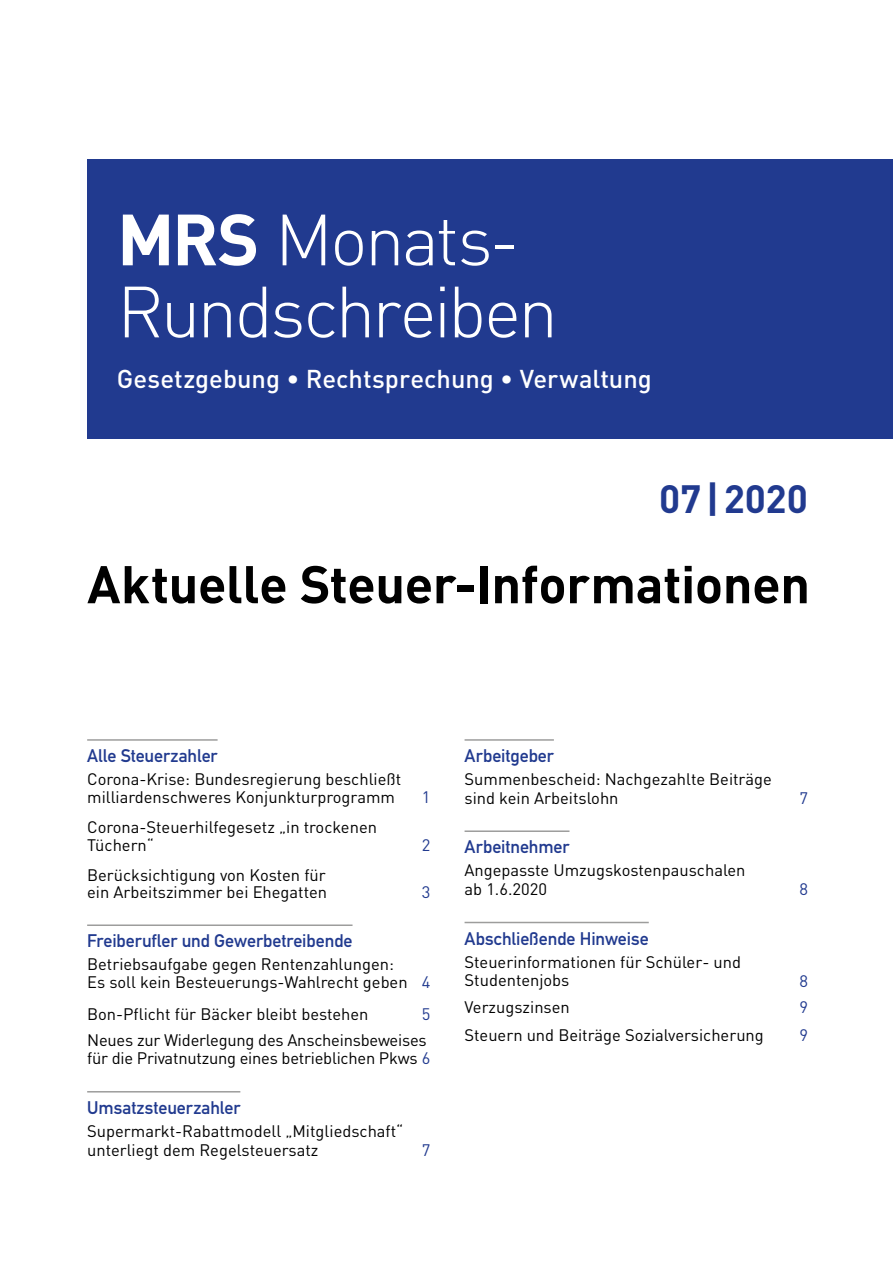
<style>
.page{position:relative;width:893px;height:1263px;background:#fff}
.page>*{position:absolute;margin:0;border:0;box-sizing:border-box;transform-origin:0 0}
.t1{font:300 71.25px/72px "DIN Pro";letter-spacing:-.04em;color:#fff}
.t2{font:700 52.2px "DIN Pro";letter-spacing:-.01em;color:#000}
.t3{font:700 39px "DIN Pro";color:#213a8f}
.t4{font:500 25.5px "DIN Pro";color:#fff}
.t5{font:18px "DIN Mittelschrift Std";letter-spacing:-.005em;color:#213a8f}
.t6{font:16.5px/18px "DIN Pro";color:#000}
.t7{font:16.5px "DIN Pro";color:#213a8f}
.s1{font-weight:700}
.s2{color:#213a8f}
</style>
<div class="page">
<hr style="left:87px;top:739px;width:131px;height:2px;background:#9d9d9c">
<hr style="left:87px;top:924px;width:266px;height:2px;background:#9d9d9c">
<hr style="left:87px;top:1091px;width:153px;height:1px;background:#9d9d9c">
<hr style="left:465px;top:739px;width:89px;height:2px;background:#9d9d9c">
<hr style="left:465px;top:830px;width:104px;height:2px;background:#9d9d9c">
<hr style="left:465px;top:922px;width:184px;height:1px;background:#9d9d9c">
<div style="left:87px;top:160px;width:806px;height:279px;background:#213a8f"></div>
<h1 class="t1" style="left:117px;top:201px;width:443px"><span class="s1">MRS</span> Monats-<br>Rundschreiben</h1>
<h3 class="t4" style="left:117px;top:361px;width:536px">Gesetzgebung • Rechtsprechung • Verwaltung</h3>
<h3 class="t3" style="left:659px;top:473px;width:150px">07|2020</h3>
<h2 class="t2" style="left:87px;top:549px;width:724px">Aktuelle Steuer-Informationen</h2>
<p class="t5" style="left:87px;top:745px;width:132px">Alle Steuerzahler</p>
<p class="t6" style="left:87px;top:769px;width:315px">Corona-Krise: Bundesregierung beschließt milliardenschweres Konjunkturprogramm</p>
<p class="t6" style="left:87px;top:818px;width:291px">Corona-Steuerhilfegesetz „in trockenen<br>Tüchern“</p>
<p class="t6" style="left:87px;top:865px;width:241px;line-height:17.2px">Berücksichtigung von Kosten für ein Arbeitszimmer bei Ehegatten</p>
<p class="t7" style="left:422px;top:786px;width:10px">1</p>
<p class="t7" style="left:422px;top:834px;width:10px">2</p>
<p class="t7" style="left:422px;top:880px;width:10px">3</p>
<p class="t5" style="left:87px;top:930px;width:267px">Freiberufler und Gewerbetreibende</p>
<p class="t6" style="left:87px;top:955px;width:345px">Betriebsaufgabe gegen Rentenzahlungen:<br>Es soll kein Besteuerungs-Wahlrecht geben <span class="s2">4</span></p>
<p class="t6" style="left:87px;top:1004px;width:283px">Bon-Pflicht für Bäcker bleibt bestehen</p>
<p class="t7" style="left:422px;top:1002px;width:10px">5</p>
<p class="t6" style="left:87px;top:1029px;width:345px;line-height:18.8px">Neues zur Widerlegung des Anscheinsbeweises für die Privatnutzung eines betrieblichen Pkws <span class="s2">6</span></p>
<p class="t5" style="left:87px;top:1097px;width:155px">Umsatzsteuerzahler</p>
<p class="t6" style="left:87px;top:1121px;width:318px;line-height:18.8px">Supermarkt-Rabattmodell „Mitgliedschaft“ unterliegt dem Regelsteuersatz</p>
<p class="t7" style="left:422px;top:1138px;width:10px">7</p>
<p class="t5" style="left:465px;top:745px;width:91px">Arbeitgeber</p>
<p class="t6" style="left:465px;top:769px;width:309px;line-height:18.8px">Summenbescheid: Nachgezahlte Beiträge sind kein Arbeitslohn</p>
<p class="t5" style="left:465px;top:836px;width:106px">Arbeitnehmer</p>
<p class="t6" style="left:465px;top:860px;width:282px;line-height:18.8px">Angepasste Umzugskostenpauschalen ab 1.6.2020</p>
<p class="t5" style="left:465px;top:928px;width:186px">Abschließende Hinweise</p>
<p class="t6" style="left:465px;top:952px;width:278px">Steuerinformationen für Schüler- und<br>Studentenjobs</p>
<p class="t7" style="left:799px;top:786px;width:10px">7</p>
<p class="t7" style="left:799px;top:878px;width:10px">8</p>
<p class="t7" style="left:799px;top:970px;width:10px">8</p>
<p class="t6" style="left:465px;top:997px;width:107px">Verzugszinsen</p>
<p class="t7" style="left:799px;top:996px;width:10px">9</p>
<p class="t6" style="left:465px;top:1025px;width:301px">Steuern und Beiträge Sozialversicherung</p>
<p class="t7" style="left:799px;top:1023px;width:10px">9</p>
</div>
